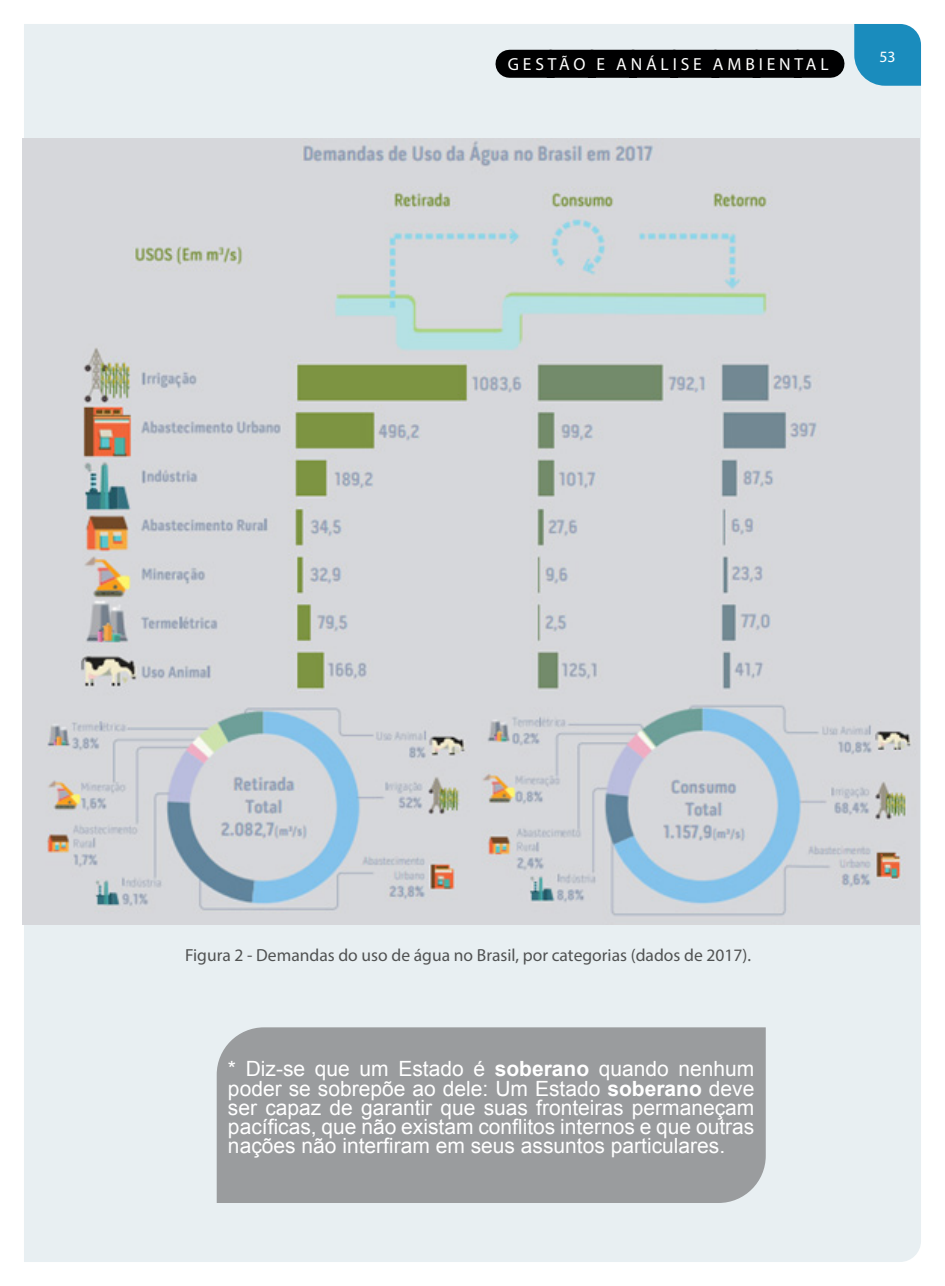
<style>
.page{position:relative;width:945px;height:1286px;background:#fff}
.page>*{position:absolute;margin:0;border:0;box-sizing:border-box;transform-origin:0 0}
.Normal_text_small_8p{font:21px/19.2px "Arial";color:#fff;text-align:justify}
.Normal_text__2{font:17.5px "Myriad Pro";color:#505252}
.Header_Master_page_b{font:17.5px "Myriad Pro";letter-spacing:.22em;color:#fff}
.t1{font:15.75px "Myriad Pro";color:#fff}
.s1{font-weight:700}
</style>
<div class="page">
<div style="left:24px;top:24px;width:897px;height:1237px;background:#e8eff2"></div>
<div style="left:217px;top:1027px;width:549px;height:175px;background:#9a9c9e"></div>
<svg style="left:854px;top:24px;width:67px;height:62px;background:#2b94c1"></svg>
<img style="left:23px;top:139px;width:897px;height:785px">
<div style="left:510px;top:50px;width:321px;height:28px;background:#000001"></div>
<p class="Header_Master_page_b" style="left:508px;top:53px;width:322px">GESTÃO E ANÁLISE AMBIENTAL</p>
<p class="t1" style="left:879px;top:47px;width:18px">53</p>
<p class="Normal_text__2" style="left:185px;top:944px;width:567px">Figura 2 - Demandas do uso de água no Brasil, por categorias (dados de 2017).</p>
<p class="Normal_text_small_8p" style="left:228px;top:1059px;width:528px">* Diz-se que um Estado é <span class="s1">soberano</span> quando nenhum poder se sobrepõe ao dele: Um Estado <span class="s1">soberano</span> deve ser capaz de garantir que suas fronteiras permaneçam pacíficas, que não existam conflitos internos e que outras nações não interfiram em seus assuntos particulares.</p>
</div>
